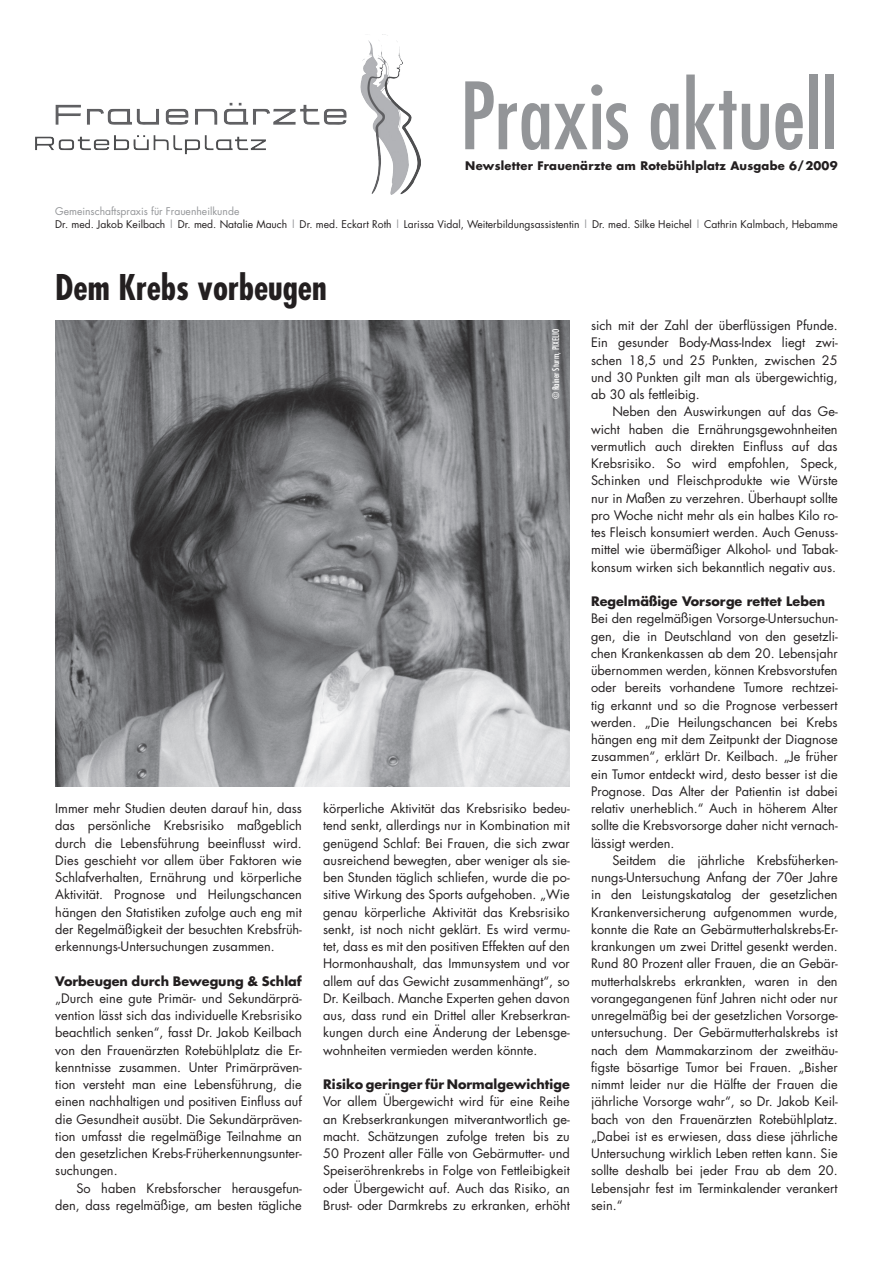
<style>
.page{position:relative;width:893px;height:1263px;background:#fff}
.page>*{position:absolute;margin:0;border:0;box-sizing:border-box;transform-origin:0 0}
.t1{font:condensed 90px "Futura";color:#939598}
.t2{font:700 condensed 34.5px "Futura";color:#231f20}
.t3{font:12.75px/17.2px "Futura";color:#231f20;text-align:justify}
.t4{font:700 12.75px "Futura";color:#231f20}
.t5{font:700 11.55px "Futura";letter-spacing:.02em;color:#231f20}
.t6{font:10.35px/13.5px "Futura";color:#231f20}
.t7{font:condensed 9px "Futura";color:#fff}
.s1{color:#939598}
</style>
<div class="page">
<img style="left:55px;top:320px;width:515px;height:467px">
<img style="left:364px;top:34px;width:33px;height:43px">
<h1 class="t1" style="left:460px;top:59px;width:379px">Praxis aktuell</h1>
<p class="t5" style="left:465px;top:158px;width:374px">Newsletter Frauenärzte am Rotebühlplatz Ausgabe 6/2009</p>
<p class="t6" style="left:55px;top:204px;width:784px"><span class="s1">Gemeinschaftspraxis für Frauenheilkunde<br></span>Dr. med. Jakob Keilbach <span class="s1">|</span> Dr. med. Natalie Mauch <span class="s1">|</span> Dr. med. Eckart Roth <span class="s1">|</span> Larissa Vidal, Weiterbildungsassistentin <span class="s1">|</span> Dr. med. Silke Heichel <span class="s1">|</span> Cathrin Kalmbach, Hebamme</p>
<h2 class="t2" style="left:55px;top:265px;width:273px">Dem Krebs vorbeugen</h2>
<p class="t7" style="left:550px;top:399px;width:72px;rotate:-90deg">© Rainer Sturm, PIXELIO</p>
<p class="t3" style="left:55px;top:800px;width:248px">Immer mehr Studien deuten darauf hin, dass das persönliche Krebsrisiko maßgeblich durch die Lebensführung beeinflusst wird.<br>Dies geschieht vor allem über Faktoren wie Schlafverhalten, Ernährung und körperliche Aktivität. Prognose und Heilungschancen hängen den Statistiken zufolge auch eng mit der Regelmäßigkeit der besuchten Krebsfrüh&shy;erkennungs-Untersuchungen zusammen.</p>
<p class="t4" style="left:55px;top:972px;width:248px">Vorbeugen durch Bewegung &amp; Schlaf</p>
<p class="t3" style="left:55px;top:989px;width:248px">„Durch eine gute Primär- und Sekundärprä&shy;vention lässt sich das individuelle Krebsrisiko beachtlich senken“, fasst Dr. Jakob Keilbach von den Frauenärzten Rotebühlplatz die Er&shy;kenntnisse zusammen. Unter Primärpräven&shy;tion versteht man eine Lebensführung, die einen nachhaltigen und positiven Einfluss auf die Gesundheit ausübt. Die Sekundärpräven&shy;tion umfasst die regelmäßige Teilnahme an den gesetzlichen Krebs-Früherkennungsunter&shy;suchungen.</p>
<p class="t3" style="left:55px;top:1179px;width:248px;text-align:right">So haben Krebsforscher herausgefun&shy;den, dass regelmäßige, am besten tägliche</p>
<p class="t3" style="left:323px;top:800px;width:248px">körperliche Aktivität das Krebsrisiko bedeu&shy;tend senkt, allerdings nur in Kombination mit genügend Schlaf: Bei Frauen, die sich zwar ausreichend bewegten, aber weniger als sie&shy;ben Stunden täglich schliefen, wurde die po&shy;sitive Wirkung des Sports aufgehoben. „Wie genau körperliche Aktivität das Krebsrisiko senkt, ist noch nicht geklärt. Es wird vermu&shy;tet, dass es mit den positiven Effekten auf den Hormonhaushalt, das Immunsystem und vor allem auf das Gewicht zusammenhängt“, so Dr. Keilbach. Manche Experten gehen davon aus, dass rund ein Drittel aller Krebserkran&shy;kungen durch eine Änderung der Lebensge&shy;wohnheiten vermieden werden könnte.</p>
<p class="t4" style="left:323px;top:1075px;width:248px">Risiko geringer für Normalgewichtige</p>
<p class="t3" style="left:323px;top:1093px;width:248px">Vor allem Übergewicht wird für eine Reihe an Krebserkrankungen mitverantwortlich ge&shy;macht. Schätzungen zufolge treten bis zu 50 Prozent aller Fälle von Gebärmutter- und Speiseröhrenkrebs in Folge von Fettleibigkeit oder Übergewicht auf. Auch das Risiko, an Brust- oder Darmkrebs zu erkranken, erhöht</p>
<p class="t3" style="left:591px;top:317px;width:248px">sich mit der Zahl der überflüssigen Pfunde.<br>Ein gesunder Body-Mass-Index liegt zwi&shy;schen 18,5 und 25 Punkten, zwischen 25 und 30 Punkten gilt man als übergewichtig, ab 30 als fettleibig.</p>
<p class="t3" style="left:591px;top:403px;width:248px;text-indent:21px">Neben den Auswirkungen auf das Ge&shy;wicht haben die Ernährungsgewohnheiten vermutlich auch direkten Einfluss auf das Krebsrisiko. So wird empfohlen, Speck, Schinken und Fleischprodukte wie Würste nur in Maßen zu verzehren. Überhaupt sollte pro Woche nicht mehr als ein halbes Kilo ro&shy;tes Fleisch konsumiert werden. Auch Genuss&shy;mittel wie übermäßiger Alkohol- und Tabak&shy;konsum wirken sich bekanntlich negativ aus.</p>
<p class="t4" style="left:591px;top:592px;width:236px">Regelmäßige Vorsorge rettet Leben</p>
<p class="t3" style="left:591px;top:610px;width:248px">Bei den regelmäßigen Vorsorge-Untersuchun&shy;gen, die in Deutschland von den gesetzli&shy;chen Krankenkassen ab dem 20. Lebensjahr übernommen werden, können Krebsvorstufen oder bereits vorhandene Tumore rechtzei&shy;tig erkannt und so die Prognose verbessert werden. „Die Heilungschancen bei Krebs hängen eng mit dem Zeitpunkt der Diagnose zusammen“, erklärt Dr. Keilbach. „Je früher ein Tumor entdeckt wird, desto besser ist die Prognose. Das Alter der Patientin ist dabei relativ unerheblich.“ Auch in höherem Alter sollte die Krebsvorsorge daher nicht vernach&shy;lässigt werden.</p>
<p class="t3" style="left:591px;top:851px;width:248px;text-indent:21px">Seitdem die jährliche Krebsfüherken&shy;nungs-Untersuchung Anfang der 70er Jahre in den Leistungskatalog der gesetzlichen Krankenversicherung aufgenommen wurde, konnte die Rate an Gebärmutterhalskrebs-Er&shy;krankungen um zwei Drittel gesenkt werden.<br>Rund 80 Prozent aller Frauen, die an Gebär&shy;mutterhalskrebs erkrankten, waren in den vorangegangenen fünf Jahren nicht oder nur unregelmäßig bei der gesetzlichen Vorsorge&shy;untersuchung. Der Gebärmutterhalskrebs ist nach dem Mammakarzinom der zweithäu&shy;figste bösartige Tumor bei Frauen. „Bisher nimmt leider nur die Hälfte der Frauen die jährliche Vorsorge wahr“, so Dr. Jakob Keil&shy;bach von den Frauenärzten Rotebühlplatz. „Dabei ist es erwiesen, dass diese jährliche Untersuchung wirklich Leben retten kann. Sie sollte deshalb bei jeder Frau ab dem 20.<br>Lebensjahr fest im Terminkalender verankert sein.“</p>
</div>
